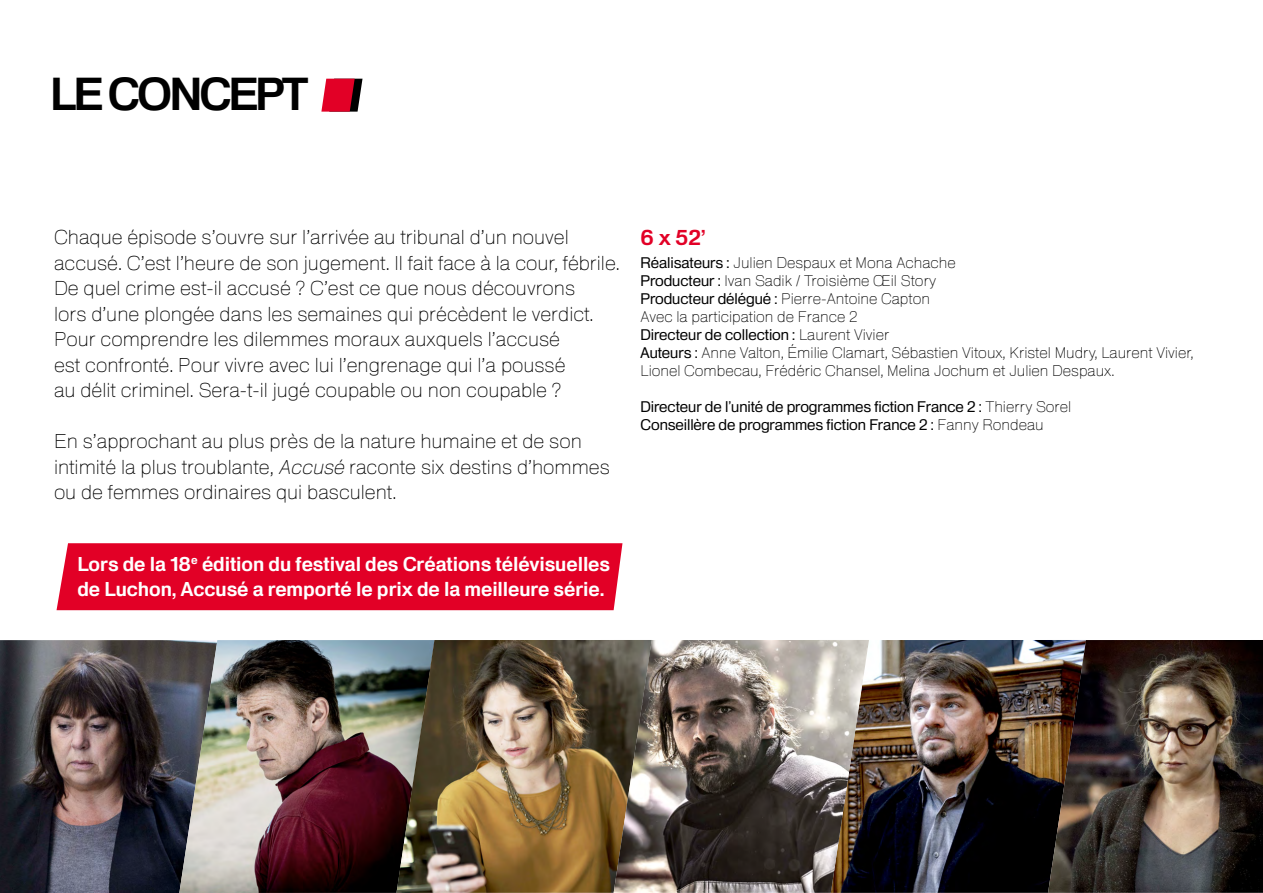
<style>
.page{position:relative;width:1263px;height:893px;background:#fff}
.page>*{position:absolute;margin:0;border:0;box-sizing:border-box;transform-origin:0 0}
.t1{font:600 45px "FTV Heldustry";letter-spacing:-.06em;color:#000}
.t2{font:600 21px "FTV Heldustry";color:#e20026}
.t3{font:100 19.5px/25.5px "FTV Heldustry";color:#000}
.t4{font:600 19.5px/25.5px "FTV Heldustry";color:#fff}
.t5{font:100 15px/18px "FTV Heldustry";color:#000}
.t6{font:15px/18px "FTV Heldustry";color:#000}
.s1{font-style:italic}
.s2{font-weight:400}
.s3{font-weight:100}
</style>
<div class="page">
<img style="left:0;top:640px;width:179px;height:253px">
<img style="left:179px;top:640px;width:217px;height:253px">
<img style="left:396px;top:640px;width:218px;height:253px">
<img style="left:869px;top:640px;width:179px;height:253px">
<img style="left:614px;top:640px;width:255px;height:253px">
<img style="left:1048px;top:640px;width:215px;height:253px">
<svg style="left:321px;top:79px;width:41px;height:33px"></svg>
<div style="left:57px;top:543px;width:565px;height:67px;background:#e20026"></div>
<h1 class="t1" style="left:50px;top:67px;width:259px">LE CONCEPT</h1>
<p class="t3" style="left:54px;top:224px;width:567px">Chaque épisode s’ouvre sur l’arrivée au tribunal d’un nouvel accusé. C’est l’heure de son jugement. Il fait face à la cour, fébrile.<br>De quel crime est-il accusé ? C’est ce que nous découvrons<br>lors d’une plongée dans les semaines qui précèdent le verdict.<br>Pour comprendre les dilemmes moraux auxquels l’accusé<br>est confronté. Pour vivre avec lui l’engrenage qui l’a poussé<br>au délit criminel. Sera-t-il jugé coupable ou non coupable ?</p>
<p class="t3" style="left:54px;top:428px;width:557px">En s’approchant au plus près de la nature humaine et de son intimité la plus troublante, <span class="s1">Accusé</span> raconte six destins d’hommes ou de femmes ordinaires qui basculent.</p>
<p class="t4" style="left:77px;top:551px;width:534px">Lors de la 18<sup>e</sup> édition du festival des Créations télévisuelles de Luchon, Accusé a remporté le prix de la meilleure série.</p>
<p class="t2" style="left:640px;top:225px;width:67px">6 x 52’</p>
<p class="t5" style="left:640px;top:253px;width:555px"><span class="s2">Réalisateurs :</span> Julien Despaux et Mona Achache<br><span class="s2">Producteur :</span> Ivan Sadik / Troisième Œil Story<br><span class="s2">Producteur délégué :</span> Pierre-Antoine Capton<br>Avec la participation de France 2<br><span class="s2">Directeur de collection :</span> Laurent Vivier<br><span class="s2">Auteurs :</span> Anne Valton, Émilie Clamart, Sébastien Vitoux, Kristel Mudry, Laurent Vivier, Lionel Combecau, Frédéric Chansel, Melina Jochum et Julien Despaux.</p>
<p class="t6" style="left:640px;top:397px;width:432px">Directeur de l’unité de programmes fiction France 2 : <span class="s3">Thierry Sorel<br></span>Conseillère de programmes fiction France 2 : <span class="s3">Fanny Rondeau</span></p>
</div>
